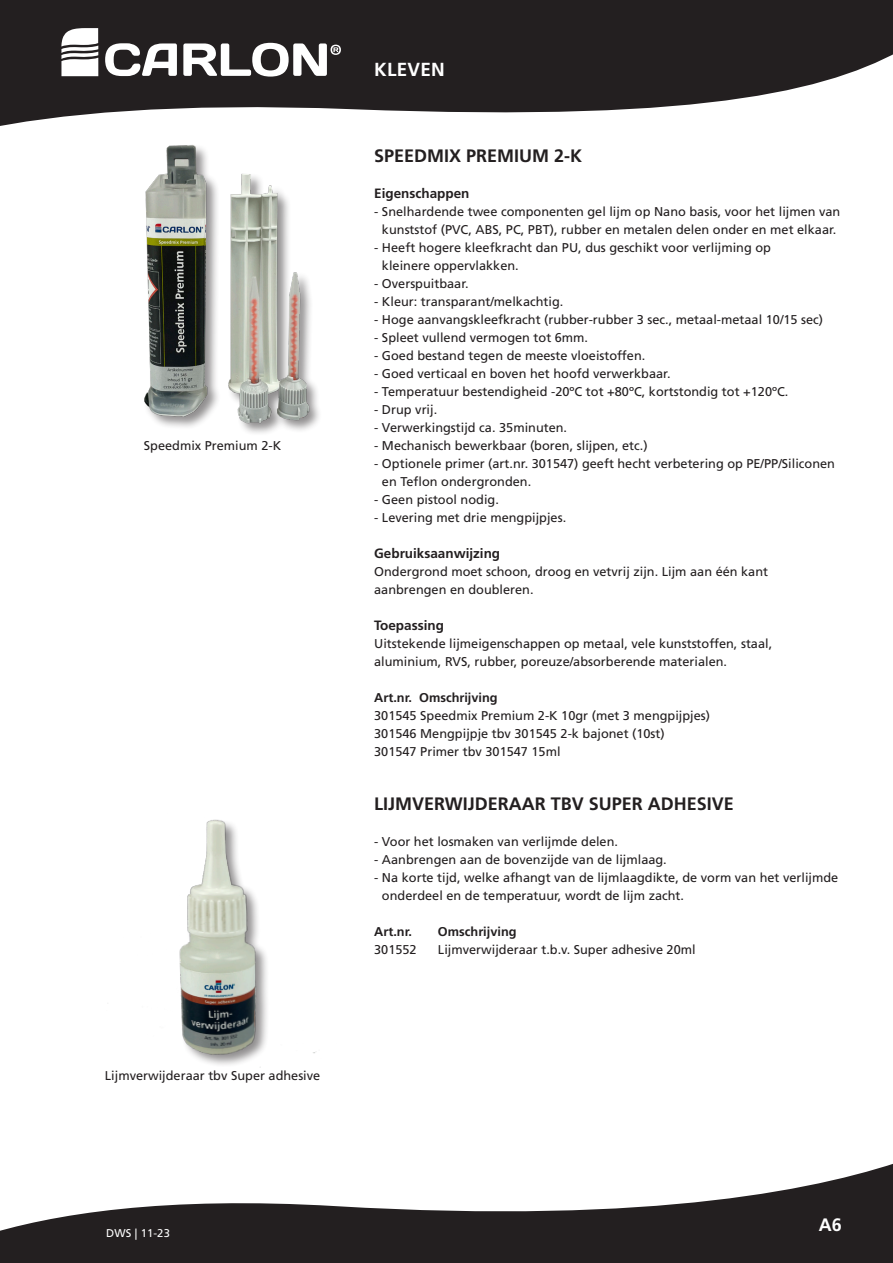
<style>
.page{position:relative;width:893px;height:1263px;background:#fff}
.page>*{position:absolute;margin:0;border:0;box-sizing:border-box;transform-origin:0 0}
.t1{font:700 18.9px "Frutiger LT Std";color:#fff}
.naam{font:700 18px "Frutiger LT Std";color:#231f20}
.t2{font:700 18px "Frutiger LT Std";color:#fff}
.t3{font:700 13.5px "Frutiger LT Std";color:#231f20}
.plat{font:12.75px/18px "Frutiger LT Std";color:#231f20}
.art_omschr_plat{font:12.75px "Frutiger LT Std";color:#231f20}
.art_omschr_vet{font:700 12.75px "Frutiger LT Std";color:#231f20}
.t4{font:11.25px "Frutiger LT Std";letter-spacing:.01em;color:#fff}
</style>
<div class="page">
<svg style="left:0;top:1164px;width:893px;height:99px;fill:#231f20"></svg>
<svg style="left:0;top:0;width:893px;height:126px;fill:#231f20"></svg>
<div style="left:374px;top:60px;width:84px;height:30px;background:#231f20"></div>
<div style="left:60px;top:26px;width:294px;height:65px;background:#231f20"></div>
<svg style="left:105px;top:43px;width:72px;height:16px"></svg>
<svg style="left:183px;top:43px;width:158px;height:16px"></svg>
<svg style="left:61px;top:28px;width:37px;height:48px"></svg>
<img style="left:85px;top:59px;width:255px;height:374px">
<img style="left:179px;top:819px;width:138px;height:246px">
<p class="plat" style="left:144px;top:437px;width:139px">Speedmix Premium 2-K</p>
<p class="plat" style="left:105px;top:1067px;width:217px">Lijmverwijderaar tbv Super adhesive</p>
<p class="t4" style="left:106px;top:1226px;width:65px">DWS | 11-23</p>
<p class="t1" style="left:374px;top:58px;width:13px">KLEVEN</p>
<p class="naam" style="left:374px;top:145px;width:210px">SPEEDMIX PREMIUM 2-K</p>
<p class="t3" style="left:374px;top:185px;width:97px">Eigenschappen</p>
<p class="plat" style="left:374px;top:203px;width:468px;text-align:center">- Snelhardende twee componenten gel lijm op Nano basis, voor het lijmen van kunststof (PVC, ABS, PC, PBT), rubber en metalen delen onder en met elkaar.</p>
<p class="plat" style="left:382px;top:239px;width:390px;text-indent:-8px">- Heeft hogere kleefkracht dan PU, dus geschikt voor verlijming op kleinere oppervlakken.</p>
<p class="plat" style="left:374px;top:275px;width:96px">- Overspuitbaar.</p>
<p class="plat" style="left:374px;top:293px;width:191px">- Kleur: transparant/melkachtig.</p>
<p class="plat" style="left:374px;top:311px;width:450px">- Hoge aanvangskleefkracht (rubber-rubber 3 sec., metaal-metaal 10/15 sec)</p>
<p class="plat" style="left:374px;top:329px;width:215px">- Spleet vullend vermogen tot 6mm.</p>
<p class="plat" style="left:374px;top:347px;width:273px">- Goed bestand tegen de meeste vloeistoffen.</p>
<p class="plat" style="left:374px;top:365px;width:298px">- Goed verticaal en boven het hoofd verwerkbaar.</p>
<p class="plat" style="left:374px;top:383px;width:416px">- Temperatuur bestendigheid -20ºC tot +80ºC, kortstondig tot +120ºC.</p>
<p class="plat" style="left:374px;top:401px;width:65px">- Drup vrij.</p>
<p class="plat" style="left:374px;top:419px;width:194px">- Verwerkingstijd ca. 35minuten.</p>
<p class="plat" style="left:374px;top:437px;width:275px">- Mechanisch bewerkbaar (boren, slijpen, etc.)</p>
<p class="plat" style="left:382px;top:455px;width:455px;text-indent:-8px">- Optionele primer (art.nr. 301547) geeft hecht verbetering op PE/PP/Siliconen en Teflon ondergronden.</p>
<p class="plat" style="left:374px;top:491px;width:126px">- Geen pistool nodig.</p>
<p class="plat" style="left:374px;top:509px;width:194px">- Levering met drie mengpijpjes.</p>
<p class="t3" style="left:374px;top:545px;width:128px">Gebruiksaanwijzing</p>
<p class="plat" style="left:374px;top:563px;width:395px">Ondergrond moet schoon, droog en vetvrij zijn. Lijm aan één kant aanbrengen en doubleren.</p>
<p class="t3" style="left:374px;top:617px;width:71px">Toepassing</p>
<p class="plat" style="left:374px;top:635px;width:399px">Uitstekende lijmeigenschappen op metaal, vele kunststoffen, staal, aluminium, RVS, rubber, poreuze/absorberende materialen.</p>
<p class="art_omschr_vet" style="left:374px;top:690px;width:125px">Art.nr. Omschrijving</p>
<p class="art_omschr_plat" style="left:374px;top:708px;width:337px">301545 Speedmix Premium 2-K 10gr (met 3 mengpijpjes)</p>
<p class="art_omschr_plat" style="left:374px;top:726px;width:292px">301546 Mengpijpje tbv 301545 2-k bajonet (10st)</p>
<p class="art_omschr_plat" style="left:374px;top:744px;width:188px">301547 Primer tbv 301547 15ml</p>
<p class="naam" style="left:374px;top:793px;width:361px">LIJMVERWIJDERAAR TBV SUPER ADHESIVE</p>
<p class="plat" style="left:374px;top:833px;width:245px">- Voor het losmaken van verlijmde delen.</p>
<p class="plat" style="left:374px;top:851px;width:294px">- Aanbrengen aan de bovenzijde van de lijmlaag.</p>
<p class="plat" style="left:382px;top:869px;width:458px;text-indent:-8px">- Na korte tijd, welke afhangt van de lijmlaagdikte, de vorm van het verlijmde onderdeel en de temperatuur, wordt de lijm zacht.</p>
<p class="art_omschr_vet" style="left:374px;top:924px;width:39px">Art.nr.</p>
<p class="art_omschr_vet" style="left:438px;top:924px;width:80px">Omschrijving</p>
<p class="art_omschr_plat" style="left:374px;top:942px;width:44px">301552</p>
<p class="art_omschr_plat" style="left:438px;top:942px;width:259px">Lijmverwijderaar t.b.v. Super adhesive 20ml</p>
<p class="t2" style="left:819px;top:1214px;width:25px">A6</p>
</div>
